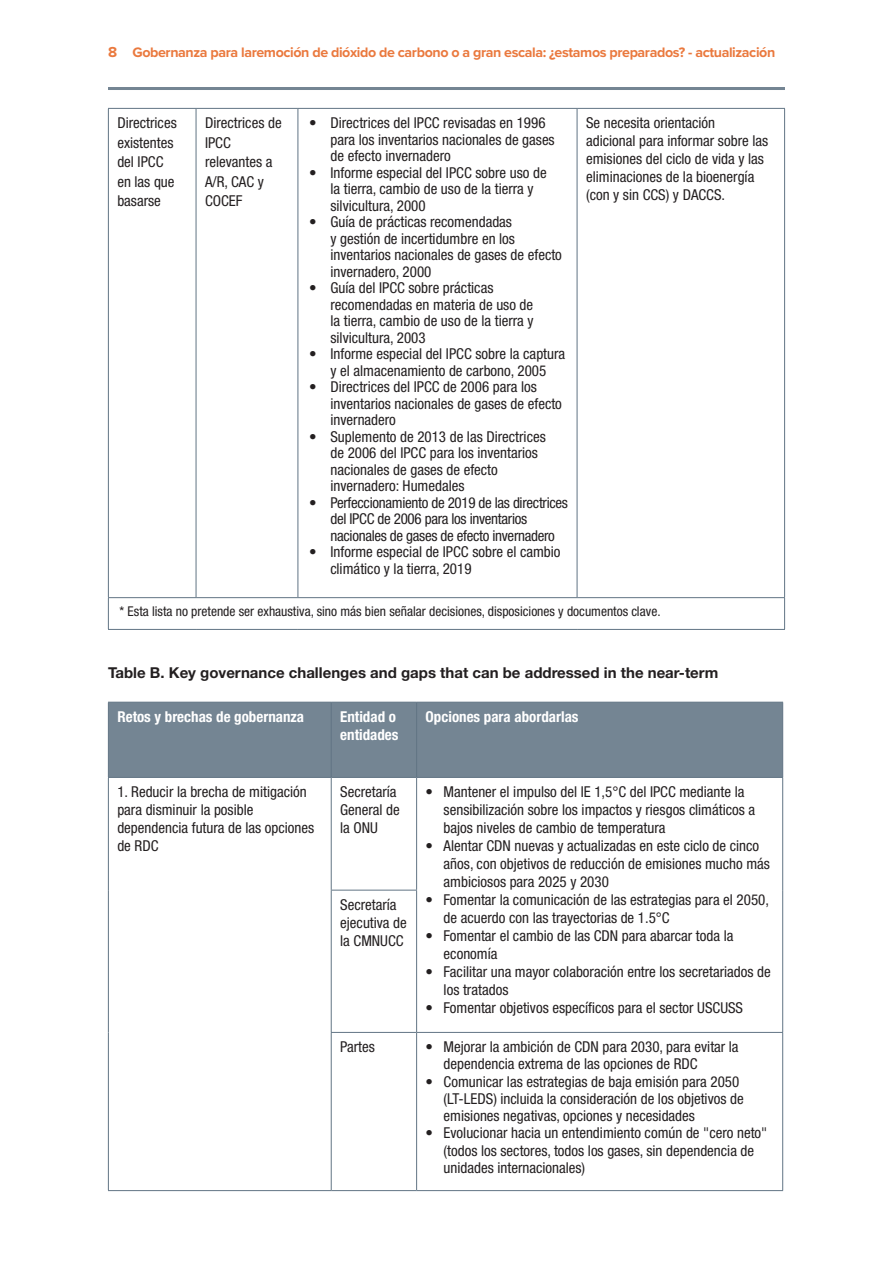
<style>
.page{position:relative;width:893px;height:1263px;background:#fff}
.page>*{position:absolute;margin:0;border:0;box-sizing:border-box;transform-origin:0 0}
.t1{font:condensed 15px/18px "Helvetica Neue LT Std";color:#231f20}
.t2{font:condensed 15px/16.5px "Helvetica Neue LT Std";letter-spacing:-.02em;color:#231f20}
.t3{font:700 15px "Helvetica Neue LT Std";color:#231f20}
.t4{font:700 condensed 15px/18px "Helvetica Neue LT Std";color:#fff}
.t5{font:700 14.25px "Proxima Nova";letter-spacing:-.025em;color:#ea793e}
.t6{font:condensed 13.5px "Helvetica Neue LT Std";color:#231f20}
.s1{font-size:15px}
</style>
<div class="page">
<hr style="left:108px;top:87px;width:677px;height:3px;background:#748593">
<hr style="left:108px;top:109px;width:1px;height:488px;background:#617484">
<hr style="left:108px;top:598px;width:1px;height:31px;background:#617484">
<hr style="left:108px;top:108px;width:88px;height:1px;background:#617484">
<hr style="left:196px;top:108px;width:102px;height:1px;background:#617484">
<hr style="left:196px;top:109px;width:1px;height:488px;background:#617484">
<hr style="left:298px;top:108px;width:279px;height:1px;background:#617484">
<hr style="left:298px;top:109px;width:1px;height:488px;background:#617484">
<hr style="left:577px;top:108px;width:208px;height:1px;background:#617484">
<hr style="left:577px;top:109px;width:1px;height:488px;background:#617484">
<hr style="left:784px;top:109px;width:1px;height:488px;background:#617484">
<hr style="left:108px;top:597px;width:88px;height:1px;background:#617484">
<hr style="left:196px;top:597px;width:102px;height:1px;background:#617484">
<hr style="left:298px;top:597px;width:279px;height:1px;background:#617484">
<hr style="left:577px;top:597px;width:208px;height:1px;background:#617484">
<hr style="left:784px;top:598px;width:1px;height:31px;background:#617484">
<hr style="left:108px;top:629px;width:88px;height:1px;background:#617484">
<hr style="left:196px;top:629px;width:102px;height:1px;background:#617484">
<hr style="left:298px;top:629px;width:279px;height:1px;background:#617484">
<hr style="left:577px;top:629px;width:208px;height:1px;background:#617484">
<div style="left:109px;top:703px;width:673px;height:74px;background:#748593"></div>
<hr style="left:108px;top:702px;width:223px;height:1px;background:#617484">
<hr style="left:108px;top:702px;width:1px;height:75px;background:#617484">
<hr style="left:331px;top:702px;width:86px;height:1px;background:#617484">
<hr style="left:331px;top:702px;width:1px;height:75px;background:#617484">
<hr style="left:417px;top:702px;width:366px;height:1px;background:#617484">
<hr style="left:416px;top:702px;width:1px;height:75px;background:#617484">
<hr style="left:782px;top:702px;width:1px;height:75px;background:#617484">
<hr style="left:108px;top:777px;width:223px;height:1px;background:#617484">
<hr style="left:108px;top:778px;width:1px;height:112px;background:#617484">
<hr style="left:331px;top:777px;width:86px;height:1px;background:#617484">
<hr style="left:331px;top:778px;width:1px;height:112px;background:#617484">
<hr style="left:417px;top:777px;width:366px;height:1px;background:#617484">
<hr style="left:416px;top:778px;width:1px;height:112px;background:#617484">
<hr style="left:782px;top:778px;width:1px;height:112px;background:#617484">
<hr style="left:108px;top:890px;width:1px;height:142px;background:#617484">
<hr style="left:331px;top:890px;width:86px;height:1px;background:#617484">
<hr style="left:331px;top:890px;width:1px;height:142px;background:#617484">
<hr style="left:416px;top:890px;width:1px;height:142px;background:#617484">
<hr style="left:782px;top:890px;width:1px;height:142px;background:#617484">
<hr style="left:108px;top:1032px;width:1px;height:158px;background:#617484">
<hr style="left:331px;top:1032px;width:86px;height:1px;background:#617484">
<hr style="left:331px;top:1033px;width:1px;height:157px;background:#617484">
<hr style="left:417px;top:1032px;width:366px;height:1px;background:#617484">
<hr style="left:416px;top:1033px;width:1px;height:157px;background:#617484">
<hr style="left:782px;top:1033px;width:1px;height:157px;background:#617484">
<hr style="left:108px;top:1190px;width:223px;height:1px;background:#617484">
<hr style="left:331px;top:1190px;width:86px;height:1px;background:#617484">
<hr style="left:417px;top:1190px;width:366px;height:1px;background:#617484">
<p class="t5" style="left:108px;top:41px;width:669px"><span class="s1">8</span> Gobernanza para laremoción de dióxido de carbono o a gran escala: ¿estamos preparados? - actualización</p>
<p class="t1" style="left:117px;top:113px;width:61px;line-height:19.5px">Directrices existentes</p>
<p class="t1" style="left:117px;top:152px;width:59px;line-height:19.5px">del IPCC en las que basarse</p>
<p class="t1" style="left:205px;top:113px;width:78px;line-height:19.5px">Directrices de<br>IPCC</p>
<p class="t1" style="left:205px;top:152px;width:69px;line-height:19.5px">relevantes a<br>A/R, CAC y<br>COCEF</p>
<p class="t1" style="left:330px;top:114px;width:226px;line-height:16.5px;text-indent:-21px">• Directrices del IPCC revisadas en 1996 para los inventarios nacionales de gases de efecto invernadero</p>
<p class="t1" style="left:330px;top:164px;width:218px;line-height:16.5px;text-indent:-21px">• Informe especial del IPCC sobre uso de la tierra, cambio de uso de la tierra y silvicultura, 2000</p>
<p class="t1" style="left:330px;top:213px;width:233px;line-height:16.5px;text-indent:-21px">• Guía de prácticas recomendadas<br>y gestión de incertidumbre en los inventarios nacionales de gases de efecto invernadero, 2000</p>
<p class="t1" style="left:330px;top:279px;width:205px;line-height:16.5px;text-indent:-21px">• Guía del IPCC sobre prácticas recomendadas en materia de uso de la tierra, cambio de uso de la tierra y silvicultura, 2003</p>
<p class="t1" style="left:309px;top:345px;width:258px;line-height:16.5px;text-align:center">• Informe especial del IPCC sobre la captura y el almacenamiento de carbono, 2005</p>
<p class="t1" style="left:330px;top:378px;width:233px;line-height:16.5px;text-indent:-21px">• Directrices del IPCC de 2006 para los inventarios nacionales de gases de efecto invernadero</p>
<p class="t1" style="left:330px;top:428px;width:217px;line-height:16.5px;text-indent:-21px">• Suplemento de 2013 de las Directrices de 2006 del IPCC para los inventarios nacionales de gases de efecto invernadero: Humedales</p>
<p class="t2" style="left:330px;top:494px;width:239px;text-indent:-21px">• Perfeccionamiento de 2019 de las directrices del IPCC de 2006 para los inventarios nacionales de gases de efecto invernadero</p>
<p class="t1" style="left:330px;top:543px;width:232px;line-height:16.5px;text-indent:-21px">• Informe especial de IPCC sobre el cambio climático y la tierra, 2019</p>
<p class="t1" style="left:586px;top:114px;width:184px">Se necesita orientación adicional para informar sobre las emisiones del ciclo de vida y las eliminaciones de la bioenergía (con y sin CCS) y DACCS.</p>
<p class="t6" style="left:120px;top:604px;width:542px">* Esta lista no pretende ser exhaustiva, sino más bien señalar decisiones, disposiciones y documentos clave.</p>
<p class="t3" style="left:108px;top:663px;width:612px">Table B. Key governance challenges and gaps that can be addressed in the near-term</p>
<p class="t4" style="left:117px;top:707px;width:188px">Retos y brechas de gobernanza</p>
<p class="t4" style="left:340px;top:707px;width:60px">Entidad o entidades</p>
<p class="t4" style="left:426px;top:707px;width:154px">Opciones para abordarlas</p>
<p class="t1" style="left:117px;top:783px;width:198px">1. Reducir la brecha de mitigación para disminuir la posible dependencia futura de las opciones de RDC</p>
<p class="t1" style="left:340px;top:783px;width:61px">Secretaría<br>General de la ONU</p>
<p class="t1" style="left:444px;top:783px;width:313px;text-indent:-18px">• Mantener el impulso del IE 1,5°C del IPCC mediante la sensibilización sobre los impactos y riesgos climáticos a bajos niveles de cambio de temperatura</p>
<p class="t1" style="left:444px;top:837px;width:328px;text-indent:-18px">• Alentar CDN nuevas y actualizadas en este ciclo de cinco años, con objetivos de reducción de emisiones mucho más ambiciosos para 2025 y 2030</p>
<p class="t1" style="left:444px;top:891px;width:327px;text-indent:-18px">• Fomentar la comunicación de las estrategias para el 2050, de acuerdo con las trayectorias de 1.5°C</p>
<p class="t1" style="left:444px;top:927px;width:291px;text-indent:-18px">• Fomentar el cambio de las CDN para abarcar toda la economía</p>
<p class="t1" style="left:444px;top:963px;width:329px;text-indent:-18px">• Facilitar una mayor colaboración entre los secretariados de los tratados</p>
<p class="t1" style="left:426px;top:999px;width:319px">• Fomentar objetivos específicos para el sector USCUSS</p>
<p class="t1" style="left:340px;top:895px;width:68px">Secretaría ejecutiva de la CMNUCC</p>
<p class="t1" style="left:340px;top:1038px;width:36px">Partes</p>
<p class="t1" style="left:444px;top:1038px;width:296px;line-height:17.2px;text-indent:-18px">• Mejorar la ambición de CDN para 2030, para evitar la dependencia extrema de las opciones de RDC</p>
<p class="t1" style="left:444px;top:1072px;width:302px;line-height:17.2px;text-indent:-18px">• Comunicar las estrategias de baja emisión para 2050 (LT-LEDS) incluida la consideración de los objetivos de emisiones negativas, opciones y necesidades</p>
<p class="t1" style="left:444px;top:1124px;width:325px;line-height:17.2px;text-indent:-18px">• Evolucionar hacia un entendimiento común de "cero neto" (todos los sectores, todos los gases, sin dependencia de unidades internacionales)</p>
</div>
